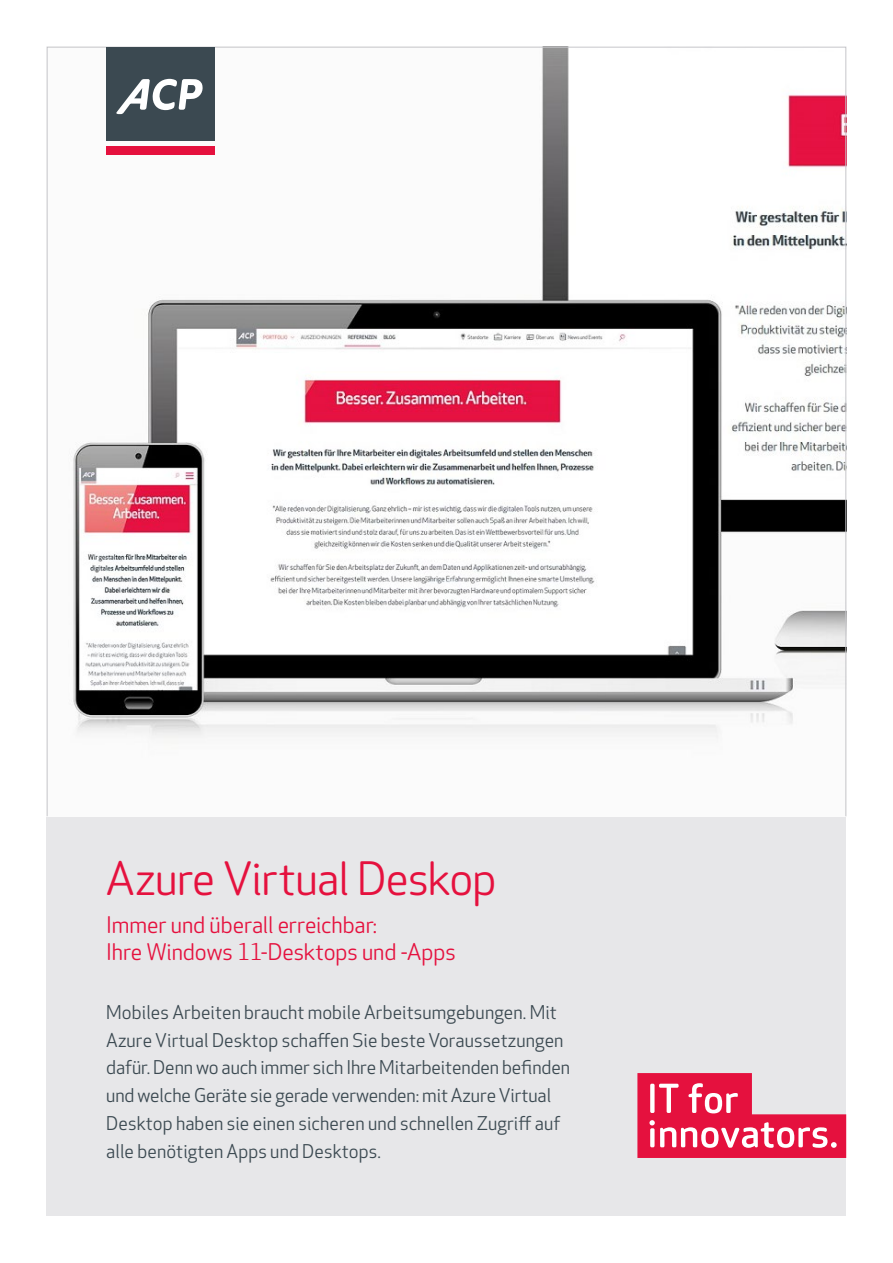
<style>
.page{position:relative;width:893px;height:1263px;background:#fff}
.page>*{position:absolute;margin:0;border:0;box-sizing:border-box;transform-origin:0 0}
.Copy_Large_White{font:45px "Apex Rounded";letter-spacing:-.015em;color:#e5113e}
.Copy_Large_White-2{font:22.5px/27px "Apex Rounded";letter-spacing:-.005em;color:#e5113e}
.t1{font:18.6px/27.9px "Apex New";letter-spacing:.005em;color:#3b4951}
</style>
<div class="page">
<div style="left:47px;top:816px;width:799px;height:400px;background:#e7e7e9"></div>
<img style="left:73px;top:49px;width:771px;height:690px">
<svg style="left:637px;top:1073px;width:209px;height:85px"></svg>
<div style="left:106px;top:146px;width:109px;height:9px;background:#e5113e"></div>
<div style="left:106px;top:47px;width:109px;height:93px;background:#3b4951"></div>
<svg style="left:116px;top:79px;width:87px;height:35px"></svg>
<p class="Copy_Large_White" style="left:106px;top:853px;width:392px">Azure Virtual Deskop</p>
<p class="Copy_Large_White-2" style="left:106px;top:912px;width:351px">Immer und überall erreichbar:<br>Ihre Windows 11-Desktops und -Apps</p>
<p class="t1" style="left:106px;top:998px;width:465px">Mobiles Arbeiten braucht mobile Arbeitsumgebungen. Mit Azure Virtual Desktop schaffen Sie beste Voraussetzungen dafür. Denn wo auch immer sich Ihre Mitarbeitenden befinden und welche Geräte sie gerade verwenden: mit Azure Virtual Desktop haben sie einen sicheren und schnellen Zugriff auf alle benötigten Apps und Desktops.</p>
</div>
